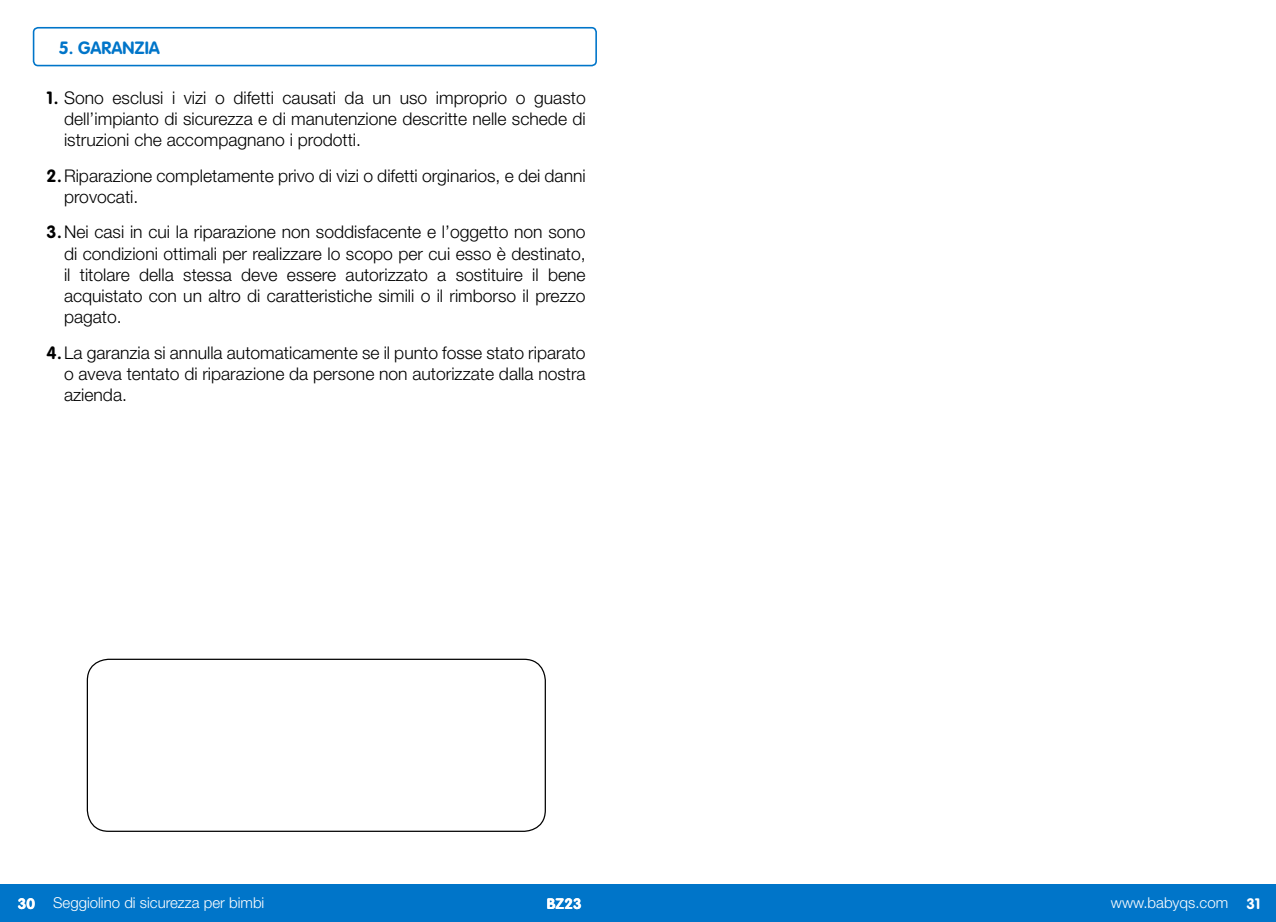
<style>
.page{position:relative;width:1276px;height:922px;background:#fff}
.page>*{position:absolute;margin:0;border:0;box-sizing:border-box;transform-origin:0 0}
.t1{font:300 17.5px/21.2px "Helvetica Neue LT Std";color:#000;text-align:justify}
.t2{font:700 17.5px "VAG Rounded Std";color:#0075c9}
.t3{font:300 15px "Helvetica Neue LT Std";color:#fff}
.t4{font:700 15px "VAG Rounded Std";color:#fff}
.s1{font-family:"VAG Rounded Std";font-weight:700}
</style>
<div class="page">
<div style="left:33px;top:27px;width:564px;height:39px;border:2px solid #0075c9;border-radius:5px"></div>
<div style="left:87px;top:658px;width:459px;height:173px;border:1px solid #000;border-radius:21px"></div>
<div style="left:0;top:884px;width:1276px;height:37px;background:#0075c9"></div>
<p class="t2" style="left:59px;top:37px;width:103px">5. GARANZIA</p>
<p class="t1" style="left:64px;top:86px;width:523px;text-indent:-18px"><span class="s1">1.</span> Sono esclusi i vizi o difetti causati da un uso improprio o guasto dell’impianto di sicurezza e di manutenzione descritte nelle schede di istruzioni che accompagnano i prodotti.</p>
<p class="t1" style="left:64px;top:164px;width:523px;text-indent:-18px"><span class="s1">2.</span>Riparazione completamente privo di vizi o difetti orginarios, e dei danni provocati.</p>
<p class="t1" style="left:64px;top:221px;width:523px;text-indent:-18px"><span class="s1">3.</span>Nei casi in cui la riparazione non soddisfacente e l’oggetto non sono di condizioni ottimali per realizzare lo scopo per cui esso è destinato, il titolare della stessa deve essere autorizzato a sostituire il bene acquistato con un altro di caratteristiche simili o il rimborso il prezzo pagato.</p>
<p class="t1" style="left:64px;top:341px;width:523px;text-indent:-18px"><span class="s1">4.</span>La garanzia si annulla automaticamente se il punto fosse stato riparato o aveva tentato di riparazione da persone non autorizzate dalla nostra azienda.</p>
<p class="t3" style="left:18px;top:893px;width:248px"><span class="s1">30</span> Seggiolino di sicurezza per bimbi</p>
<p class="t4" style="left:547px;top:894px;width:36px">BZ23</p>
<p class="t3" style="left:1111px;top:893px;width:151px">www.babyqs.com <span class="s1">31</span></p>
</div>
